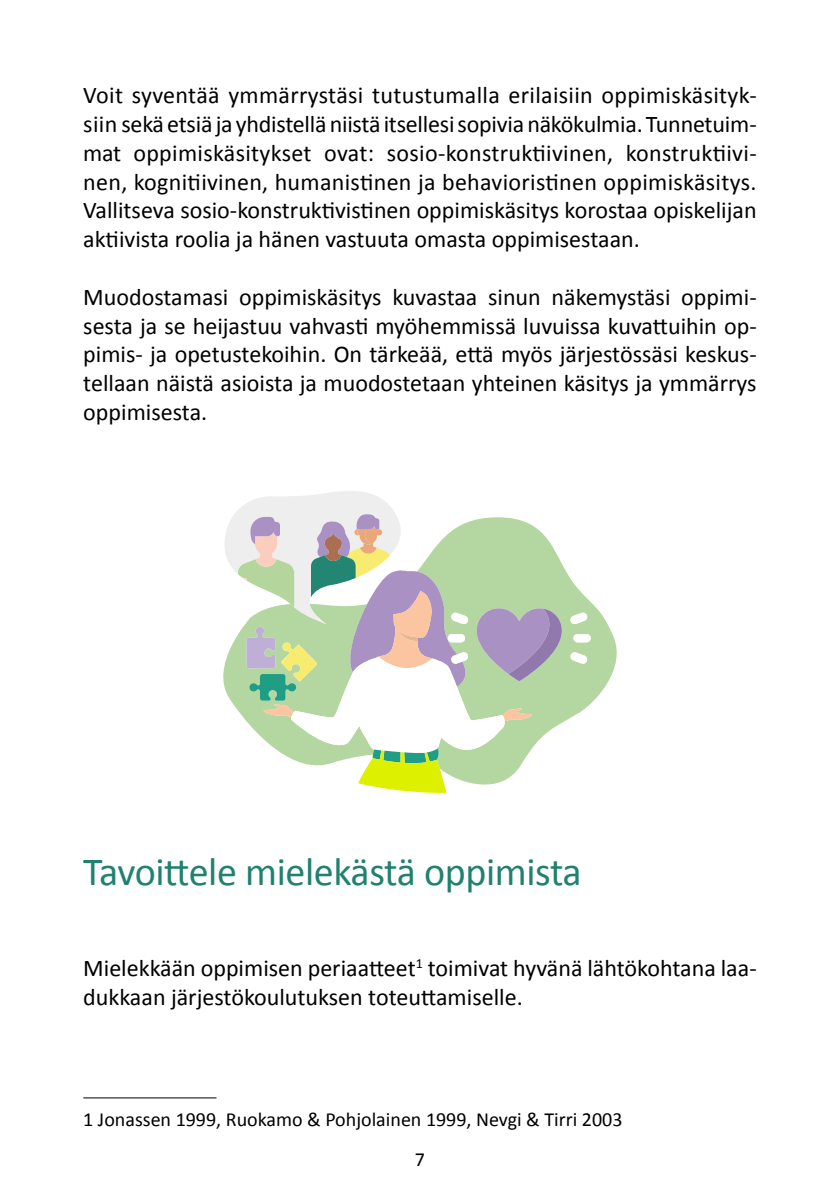
<style>
.page{position:relative;width:840px;height:1191px;background:#fff}
.page>*{position:absolute;margin:0;border:0;box-sizing:border-box;transform-origin:0 0}
.Otsikko{font:40px "Calibri";letter-spacing:-.01em;color:#20816f}
.Leipäteksti{font:24px/28.8px "Calibri";color:#000;text-align:justify}
.Leipäteksti-2{font:20px "Calibri";color:#000}
</style>
<div class="page">
<hr style="left:83px;top:1097px;width:133px;height:1px;background:#000">
<svg style="left:561px;top:562px;width:56px;height:161px;fill:#b4d6a1"></svg>
<div style="left:573px;top:634px;width:17px;height:8px;background:#fff;border-radius:4px"></div>
<svg style="left:569px;top:651px;width:18px;height:13px"></svg>
<svg style="left:569px;top:612px;width:18px;height:12px"></svg>
<svg style="left:223px;top:491px;width:338px;height:302px"></svg>
<p class="Leipäteksti" style="left:83px;top:80px;width:674px">Voit syventää ymmärrystäsi tutustumalla erilaisiin oppimiskäsityk&shy;siin sekä etsiä ja yhdistellä niistä itsellesi sopivia näkökulmia. Tunnetuim&shy;mat oppimiskäsitykset ovat: sosio-konstruktiivinen, konstruktiivi&shy;nen, kognitiivinen, humanistinen ja behavioristinen oppimiskäsitys.<br>Vallitseva sosio-konstruktivistinen oppimiskäsitys korostaa opiskelijan aktiivista roolia ja hänen vastuuta omasta oppimisestaan.</p>
<p class="Leipäteksti" style="left:83px;top:281px;width:674px">Muodostamasi oppimiskäsitys kuvastaa sinun näkemystäsi oppimi&shy;sesta ja se heijastuu vahvasti myöhemmissä luvuissa kuvattuihin op&shy;pimis- ja opetustekoihin. On tärkeää, että myös järjestössäsi keskus&shy;tellaan näistä asioista ja muodostetaan yhteinen käsitys ja ymmärrys oppimisesta.</p>
<p class="Otsikko" style="left:83px;top:847px;width:499px">Tavoittele mielekästä oppimista</p>
<p class="Leipäteksti" style="left:83px;top:952px;width:674px">Mielekkään oppimisen periaatteet<sup>1</sup> toimivat hyvänä lähtökohtana laa&shy;dukkaan järjestökoulutuksen toteuttamiselle.</p>
<p class="Leipäteksti-2" style="left:83px;top:1106px;width:540px">1 Jonassen 1999, Ruokamo &amp; Pohjolainen 1999, Nevgi &amp; Tirri 2003</p>
<p class="Leipäteksti-2" style="left:414px;top:1147px;width:12px">7</p>
</div>
